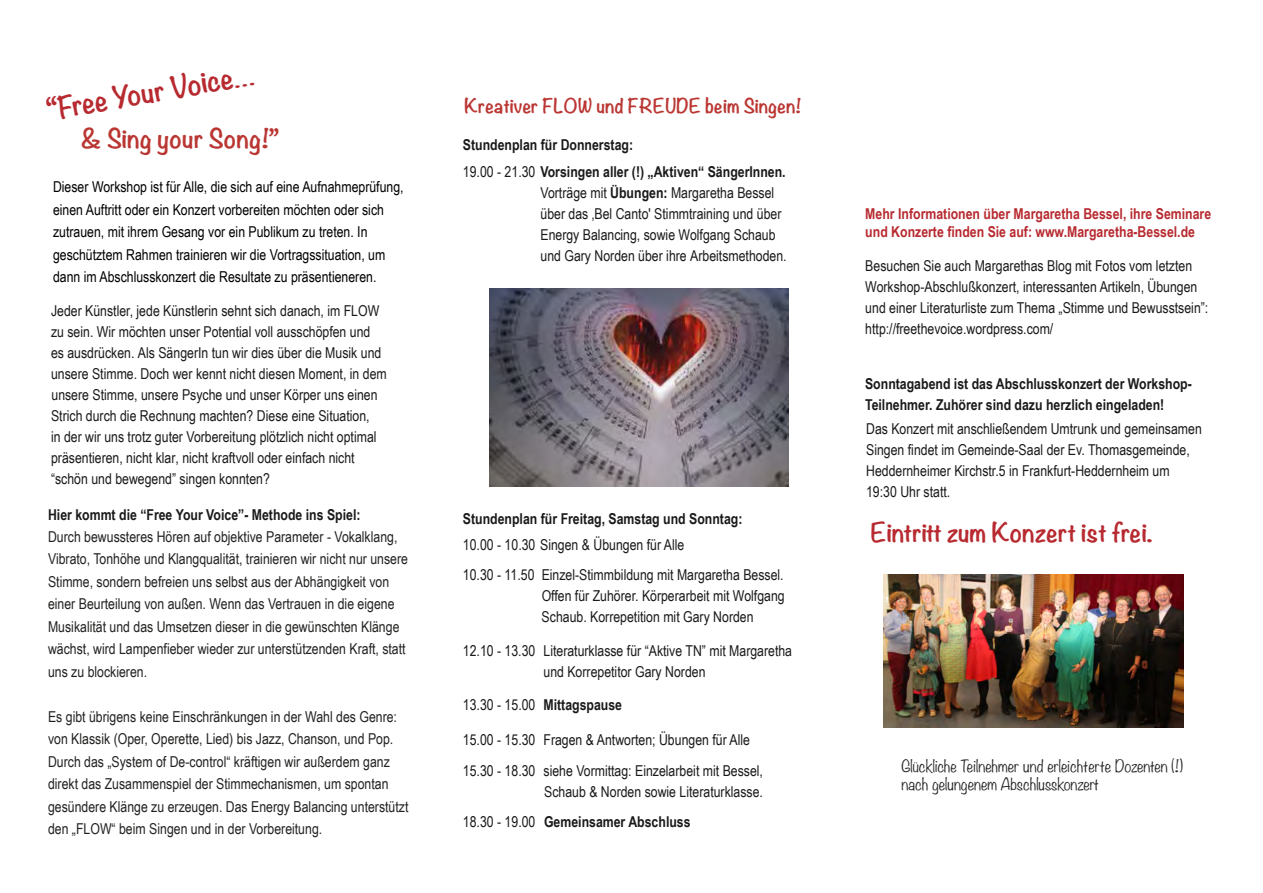
<style>
.page{position:relative;width:1263px;height:893px;background:#fff}
.page>*{position:absolute;margin:0;border:0;box-sizing:border-box;transform-origin:0 0}
.t1{font:700 27px "Noteworthy";color:#b72a30}
.t2{font:700 24px "Noteworthy";color:#b72a30}
.t3{font:700 24px "Noteworthy";color:#ba3633}
.t4{font:700 18px "Noteworthy";color:#ba3633}
.t5{font:15px/21px "Arial Narrow";color:#1a1a1a}
.t6{font:15px/22.5px "Arial Narrow";color:#222221}
.t7{font:700 15px/21px "Arial Narrow";color:#1a1a1a}
.t8{font:15px/22.5px "Arial Narrow";color:#000}
.t9{font:700 15px/18px "Arial Narrow";color:#b72a30}
.t10{font:300 15px/18px "Noteworthy";color:#222221}
.s1{font-weight:400}
.s2{font-weight:700}
</style>
<div class="page">
<img style="left:489px;top:288px;width:300px;height:198px">
<img style="left:884px;top:575px;width:300px;height:153px">
<h1 class="t1" style="left:43px;top:86px;width:212px;rotate:-10deg">“Free Your Voice…</h1>
<h2 class="t3" style="left:81px;top:117px;width:199px">&amp; Sing your Song!”</h2>
<p class="t8" style="left:53px;top:175px;width:352px">Dieser Workshop ist für Alle, die sich auf eine Aufnahmeprüfung, einen Auftritt oder ein Konzert vorbereiten möchten oder sich zutrauen, mit ihrem Gesang vor ein Publikum zu treten. In geschütztem Rahmen trainieren wir die Vortragssituation, um dann im Abschlusskonzert die Resultate zu präsentieneren.</p>
<p class="t5" style="left:51px;top:299px;width:337px">Jeder Künstler, jede Künstlerin sehnt sich danach, im FLOW zu sein. Wir möchten unser Potential voll ausschöpfen und es ausdrücken. Als SängerIn tun wir dies über die Musik und unsere Stimme. Doch wer kennt nicht diesen Moment, in dem unsere Stimme, unsere Psyche und unser Körper uns einen Strich durch die Rechnung machten? Diese eine Situation,<br>in der wir uns trotz guter Vorbereitung plötzlich nicht optimal präsentieren, nicht klar, nicht kraftvoll oder einfach nicht “schön und bewegend” singen konnten?</p>
<p class="t7" style="left:48px;top:504px;width:314px">Hier kommt die “Free Your Voice”- Methode ins Spiel:</p>
<p class="t6" style="left:48px;top:524px;width:361px">Durch bewussteres Hören auf objektive Parameter - Vokalklang, Vibrato, Tonhöhe und Klangqualität, trainieren wir nicht nur unsere Stimme, sondern befreien uns selbst aus der Abhängigkeit von einer Beurteilung von außen. Wenn das Vertrauen in die eigene Musikalität und das Umsetzen dieser in die gewünschten Klänge wächst, wird Lampenfieber wieder zur unterstützenden Kraft, statt uns zu blockieren.</p>
<p class="t6" style="left:48px;top:704px;width:362px">Es gibt übrigens keine Einschränkungen in der Wahl des Genre: von Klassik (Oper, Operette, Lied) bis Jazz, Chanson, und Pop.<br>Durch das „System of De-control“ kräftigen wir außerdem ganz direkt das Zusammenspiel der Stimmechanismen, um spontan gesündere Klänge zu erzeugen. Das Energy Balancing unterstützt den „FLOW“ beim Singen und in der Vorbereitung.</p>
<p class="t4" style="left:465px;top:89px;width:338px">Kreativer FLOW und FREUDE beim Singen!</p>
<p class="t7" style="left:463px;top:131px;width:324px;line-height:27px">Stundenplan für Donnerstag:<br><span class="s1">19.00 - 21.30</span> Vorsingen aller (!) „Aktiven“ SängerInnen.</p>
<p class="t5" style="left:540px;top:182px;width:248px">Vorträge mit <span class="s2">Übungen:</span> Margaretha Bessel über das ‚Bel Canto' Stimmtraining und über Energy Balancing, sowie Wolfgang Schaub und Gary Norden über ihre Arbeitsmethoden.</p>
<p class="t7" style="left:463px;top:507px;width:281px">Stundenplan für Freitag, Samstag und Sonntag:</p>
<p class="t5" style="left:463px;top:529px;width:322px;line-height:30px">10.00 - 10.30 Singen &amp; Übungen für Alle<br>10.30 - 11.50 Einzel-Stimmbildung mit Margaretha Bessel.</p>
<p class="t5" style="left:542px;top:584px;width:245px">Offen für Zuhörer. Körperarbeit mit Wolfgang<br>Schaub. Korrepetition mit Gary Norden</p>
<p class="t5" style="left:463px;top:640px;width:331px;text-align:center">12.10 - 13.30 Literaturklasse für “Aktive TN” mit Margaretha und Korrepetitor Gary Norden</p>
<p class="t7" style="left:463px;top:694px;width:161px"><span class="s1">13.30 - 15.00</span> Mittagspause</p>
<p class="t5" style="left:463px;top:723px;width:302px;line-height:31.5px">15.00 - 15.30 Fragen &amp; Antworten; Übungen für Alle<br>15.30 - 18.30 siehe Vormittag: Einzelarbeit mit Bessel,</p>
<p class="t5" style="left:463px;top:776px;width:302px;line-height:30px;text-indent:81px">Schaub &amp; Norden sowie Literaturklasse.<br>18.30 - 19.00 <span class="s2">Gemeinsamer Abschluss</span></p>
<p class="t9" style="left:865px;top:204px;width:347px">Mehr Informationen über Margaretha Bessel, ihre Seminare und Konzerte finden Sie auf: www.Margaretha-Bessel.de</p>
<p class="t5" style="left:865px;top:255px;width:344px">Besuchen Sie auch Margarethas Blog mit Fotos vom letzten Workshop-Abschlußkonzert, interessanten Artikeln, Übungen und einer Literaturliste zum Thema „Stimme und Bewusstsein”: http://freethevoice.wordpress.com/</p>
<p class="t7" style="left:865px;top:373px;width:328px">Sonntagabend ist das Abschlusskonzert der Workshop-<br>Teilnehmer. Zuhörer sind dazu herzlich eingeladen!</p>
<p class="t5" style="left:866px;top:417px;width:337px">Das Konzert mit anschließendem Umtrunk und gemeinsamen Singen findet im Gemeinde-Saal der Ev. Thomasgemeinde, Heddernheimer Kirchstr.5 in Frankfurt-Heddernheim um 19:30 Uhr statt.</p>
<h2 class="t2" style="left:871px;top:511px;width:283px">Eintritt zum Konzert ist frei.</h2>
<p class="t10" style="left:901px;top:756px;width:283px">Glückliche Teilnehmer und erleichterte Dozenten (!) nach gelungenem Abschlusskonzert</p>
</div>
